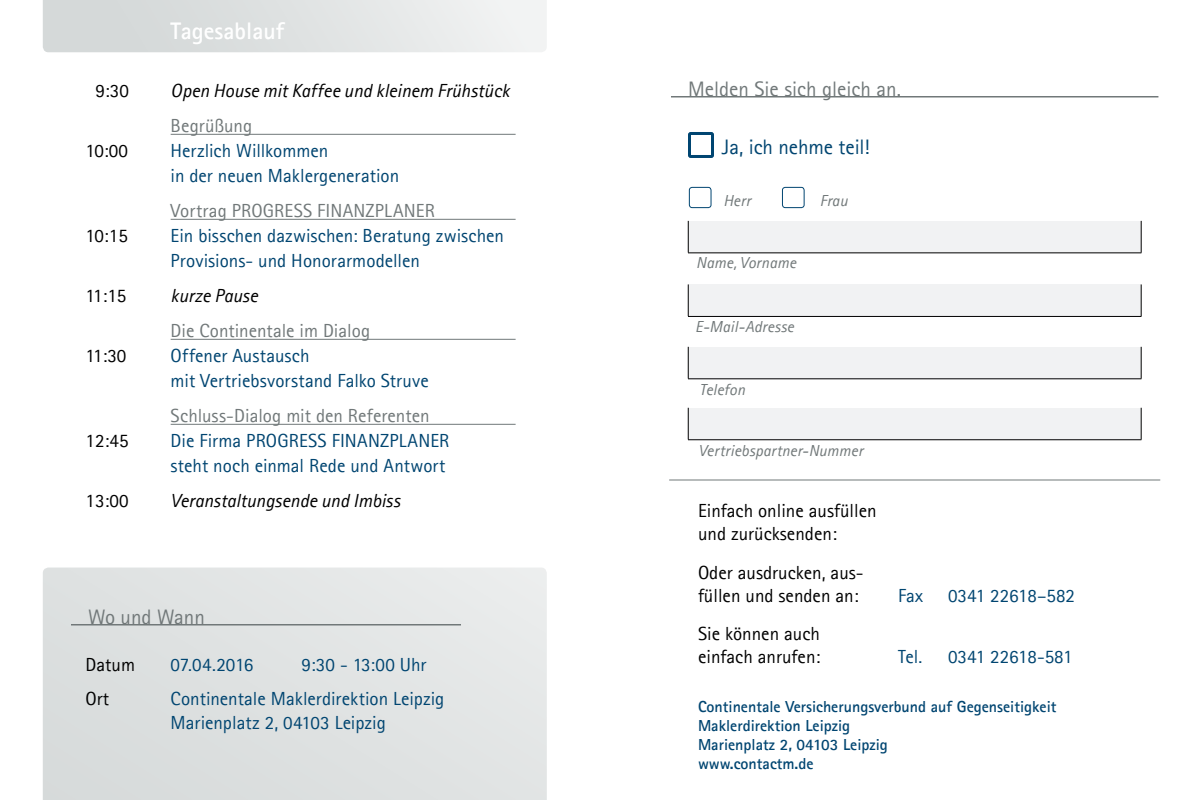
<style>
.page{position:relative;width:1200px;height:800px;background:#fff}
.page>*{position:absolute;margin:0;border:0;box-sizing:border-box;transform-origin:0 0}
.Fließtext{font:700 24px "Agfa Rotis Sans Serif";color:#fff}
.Überschrift_Absatz_U{font:21px "Agfa Rotis Sans Serif";color:#717879}
.Fließtext-2{font:21px "Agfa Rotis Sans Serif";letter-spacing:-.005em;color:#004571}
.Untertitel_12_bold{font:19px/25px "Agfa Rotis Sans Serif";color:#004571}
.Untertitel_12_bold-2{font:19px/22.8px "Agfa Rotis Sans Serif";color:#000}
.t1{font:19px "Agfa Rotis Sans Serif";color:#717879}
.t2{font:italic 19px "Agfa Rotis Sans Serif";color:#000}
.Herausgeber-Angaben{font:700 16px/19px "Agfa Rotis Sans Serif";color:#004571}
.Fließtext__9_5p_sw{font:italic 16px "Agfa Rotis Sans Serif";letter-spacing:.005em;color:#717879}
</style>
<div class="page">
<div style="left:43px;top:568px;width:504px;height:232px;background:#e0e2e2"></div>
<svg style="left:43px;top:0;width:504px;height:52px;background:#e0e3e3"></svg>
<hr style="left:171px;top:134px;width:345px;height:1px;background:#717879">
<hr style="left:171px;top:219px;width:345px;height:1px;background:#717879">
<hr style="left:171px;top:339px;width:345px;height:1px;background:#717879">
<hr style="left:171px;top:424px;width:345px;height:1px;background:#717879">
<hr style="left:71px;top:624px;width:390px;height:2px;background:#717879">
<hr style="left:669px;top:480px;width:491px;height:1px;background:#717879">
<div style="left:688px;top:132px;width:26px;height:26px;border:3px solid #004571"></div>
<div style="left:688px;top:284px;width:453px;height:32px;background:#f1f2f3"></div>
<hr style="left:688px;top:284px;width:1px;height:32px;background:#000">
<hr style="left:1141px;top:284px;width:1px;height:32px;background:#000">
<hr style="left:688px;top:316px;width:453px;height:1px;background:#000">
<div style="left:688px;top:347px;width:453px;height:32px;background:#f1f2f3"></div>
<hr style="left:688px;top:347px;width:1px;height:32px;background:#000">
<hr style="left:1141px;top:347px;width:1px;height:32px;background:#000">
<hr style="left:688px;top:378px;width:453px;height:1px;background:#000">
<div style="left:688px;top:408px;width:453px;height:32px;background:#f1f2f3"></div>
<hr style="left:688px;top:408px;width:1px;height:32px;background:#000">
<hr style="left:1141px;top:408px;width:1px;height:32px;background:#000">
<hr style="left:688px;top:439px;width:453px;height:1px;background:#000">
<div style="left:782px;top:187px;width:23px;height:21px;border:1px solid #004571;border-radius:3px"></div>
<div style="left:689px;top:187px;width:23px;height:21px;border:1px solid #004571;border-radius:3px"></div>
<div style="left:688px;top:221px;width:453px;height:32px;background:#f1f2f3"></div>
<hr style="left:688px;top:221px;width:1px;height:32px;background:#000">
<hr style="left:1141px;top:221px;width:1px;height:32px;background:#000">
<hr style="left:688px;top:253px;width:453px;height:1px;background:#000">
<hr style="left:671px;top:96px;width:487px;height:2px;background:#717879">
<p class="Fließtext" style="left:171px;top:16px;width:115px">Tagesablauf</p>
<p class="Untertitel_12_bold-2" style="left:95px;top:79px;width:35px">9:30</p>
<p class="t2" style="left:171px;top:79px;width:340px">Open House mit Kaffee und kleinem Frühstück</p>
<p class="t1" style="left:171px;top:114px;width:83px">Begrüßung</p>
<p class="Untertitel_12_bold-2" style="left:86px;top:139px;width:44px">10:00</p>
<p class="Untertitel_12_bold" style="left:171px;top:138px;width:230px">Herzlich Willkommen<br>in der neuen Maklergeneration</p>
<p class="t1" style="left:171px;top:199px;width:266px">Vortrag PROGRESS FINANZPLANER</p>
<p class="Untertitel_12_bold-2" style="left:86px;top:224px;width:44px">10:15</p>
<p class="Untertitel_12_bold" style="left:171px;top:223px;width:335px">Ein bisschen dazwischen: Beratung zwischen<br>Provisions- und Honorarmodellen</p>
<p class="Untertitel_12_bold-2" style="left:86px;top:284px;width:42px">11:15</p>
<p class="t2" style="left:171px;top:284px;width:89px">kurze Pause</p>
<p class="t1" style="left:171px;top:319px;width:201px">Die Continentale im Dialog</p>
<p class="Untertitel_12_bold-2" style="left:86px;top:344px;width:42px">11:30</p>
<p class="Untertitel_12_bold" style="left:171px;top:343px;width:260px">Offener Austausch<br>mit Vertriebsvorstand Falko Struve</p>
<p class="t1" style="left:171px;top:404px;width:260px">Schluss-Dialog mit den Referenten</p>
<p class="Untertitel_12_bold-2" style="left:86px;top:429px;width:44px">12:45</p>
<p class="Untertitel_12_bold" style="left:171px;top:428px;width:280px">Die Firma PROGRESS FINANZPLANER steht noch einmal Rede und Antwort</p>
<p class="Untertitel_12_bold-2" style="left:86px;top:489px;width:44px">13:00</p>
<p class="t2" style="left:171px;top:489px;width:231px">Veranstaltungsende und Imbiss</p>
<p class="Überschrift_Absatz_U" style="left:88px;top:604px;width:118px">Wo und Wann</p>
<p class="Untertitel_12_bold-2" style="left:86px;top:653px;width:51px">Datum</p>
<p class="Untertitel_12_bold" style="left:171px;top:652px;width:84px">07.04.2016</p>
<p class="Untertitel_12_bold" style="left:302px;top:652px;width:126px">9:30 - 13:00 Uhr</p>
<p class="Untertitel_12_bold-2" style="left:86px;top:687px;width:25px">Ort</p>
<p class="Untertitel_12_bold" style="left:171px;top:686px;width:275px">Continentale Maklerdirektion Leipzig</p>
<p class="Untertitel_12_bold" style="left:171px;top:710px;width:217px">Marienplatz 2, 04103 Leipzig</p>
<p class="Überschrift_Absatz_U" style="left:688px;top:76px;width:215px">Melden Sie sich gleich an.</p>
<p class="Fließtext-2" style="left:722px;top:134px;width:149px">Ja, ich nehme teil!</p>
<p class="Fließtext__9_5p_sw" style="left:723px;top:191px;width:29px">Herr</p>
<p class="Fließtext__9_5p_sw" style="left:820px;top:191px;width:30px">Frau</p>
<p class="Fließtext__9_5p_sw" style="left:696px;top:253px;width:101px">Name, Vorname</p>
<p class="Fließtext__9_5p_sw" style="left:695px;top:318px;width:100px">E-Mail-Adresse</p>
<p class="Fließtext__9_5p_sw" style="left:700px;top:380px;width:47px">Telefon</p>
<p class="Fließtext__9_5p_sw" style="left:699px;top:441px;width:166px">Vertriebspartner-Nummer</p>
<p class="Untertitel_12_bold-2" style="left:698px;top:499px;width:180px">Einfach online ausfüllen und zurücksenden:</p>
<p class="Untertitel_12_bold-2" style="left:698px;top:561px;width:167px">Oder ausdrucken, aus&shy;füllen und senden an:</p>
<p class="Untertitel_12_bold-2" style="left:698px;top:622px;width:124px">Sie können auch einfach anrufen:</p>
<p class="Untertitel_12_bold" style="left:898px;top:582px;width:27px">Fax</p>
<p class="Untertitel_12_bold" style="left:948px;top:582px;width:129px">0341 22618–582</p>
<p class="Untertitel_12_bold" style="left:898px;top:644px;width:26px">Tel.</p>
<p class="Untertitel_12_bold" style="left:948px;top:644px;width:126px">0341 22618-581</p>
<p class="Herausgeber-Angaben" style="left:698px;top:697px;width:360px">Continentale Versicherungsverbund auf Gegenseitigkeit</p>
<p class="Herausgeber-Angaben" style="left:698px;top:716px;width:154px">Maklerdirektion Leipzig</p>
<p class="Herausgeber-Angaben" style="left:698px;top:735px;width:191px">Marienplatz 2, 04103 Leipzig www.contactm.de</p>
</div>
